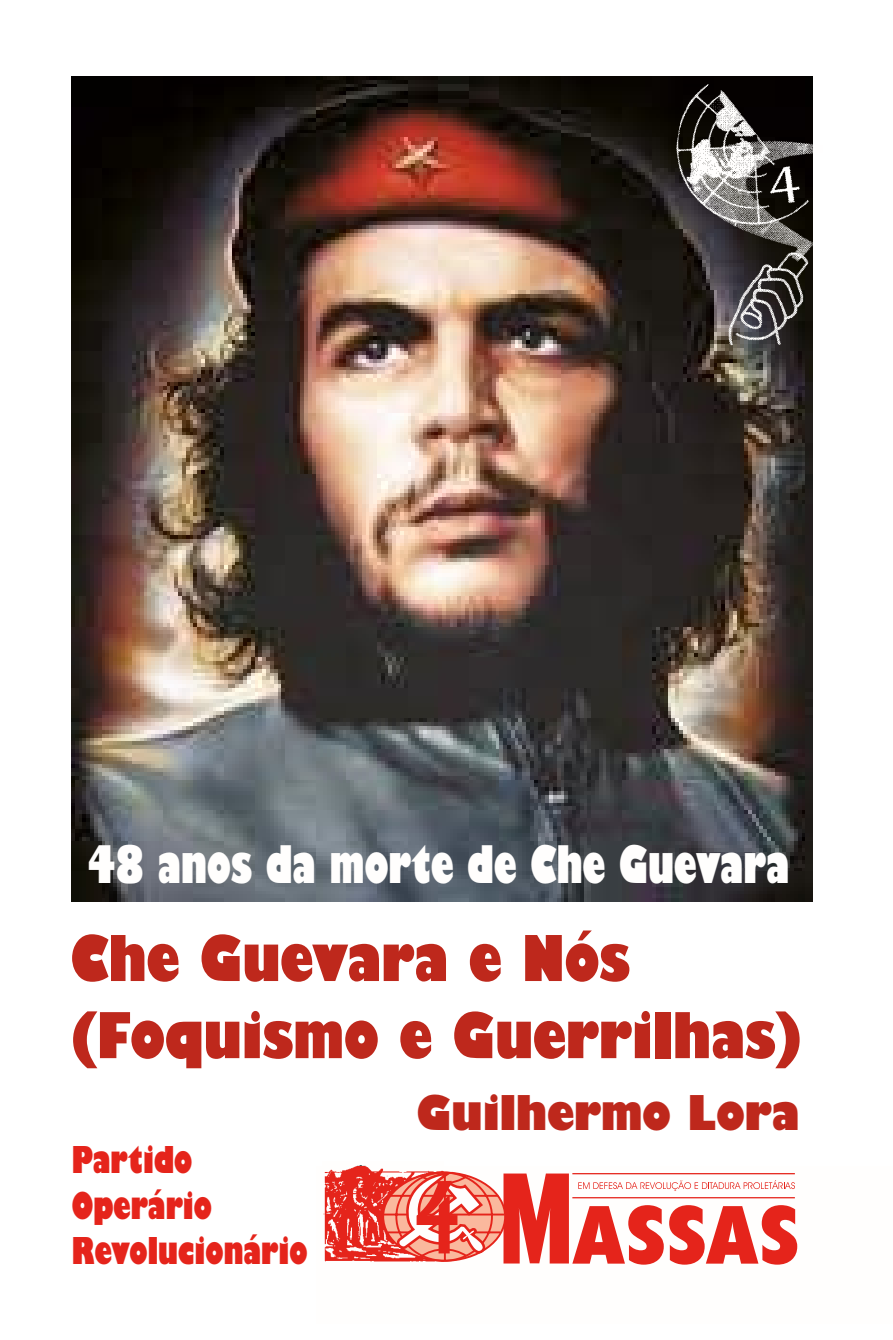
<style>
.page{position:relative;width:893px;height:1340px;background:#fff}
.page>*{position:absolute;margin:0;border:0;box-sizing:border-box;transform-origin:0 0}
.t1{font:800 62.55px/77.2px "Humanist 521 BT";color:#be281c;scale:.8 1}
.t2{font:800 51.3px "Humanist 521 BT";color:#fffefd;scale:.67 1}
.t3{font:800 47.48px "Humanist 521 BT";color:#be281c;scale:.86 1}
.t4{font:800 36.68px/45.2px "Humanist 521 BT";color:#e5241b;scale:.71 1}
</style>
<div class="page">
<img style="left:71px;top:77px;width:741px;height:824px">
<img style="left:323px;top:1166px;width:61px;height:96px">
<svg style="left:380px;top:1170px;width:417px;height:94px"></svg>
<img style="left:671px;top:76px;width:142px;height:274px">
<p class="t2" style="left:88px;top:841px;width:1048px">48 anos da morte de Che Guevara</p>
<p class="t1" style="left:71px;top:922px;width:916px">Che Guevara e Nós (Foquismo e Guerrilhas)</p>
<p class="t4" style="left:72px;top:1138px;width:333px">Partido<br>Operário<br>Revolucionário</p>
<p class="t3" style="left:417px;top:1091px;width:446px">Guilhermo Lora</p>
</div>
